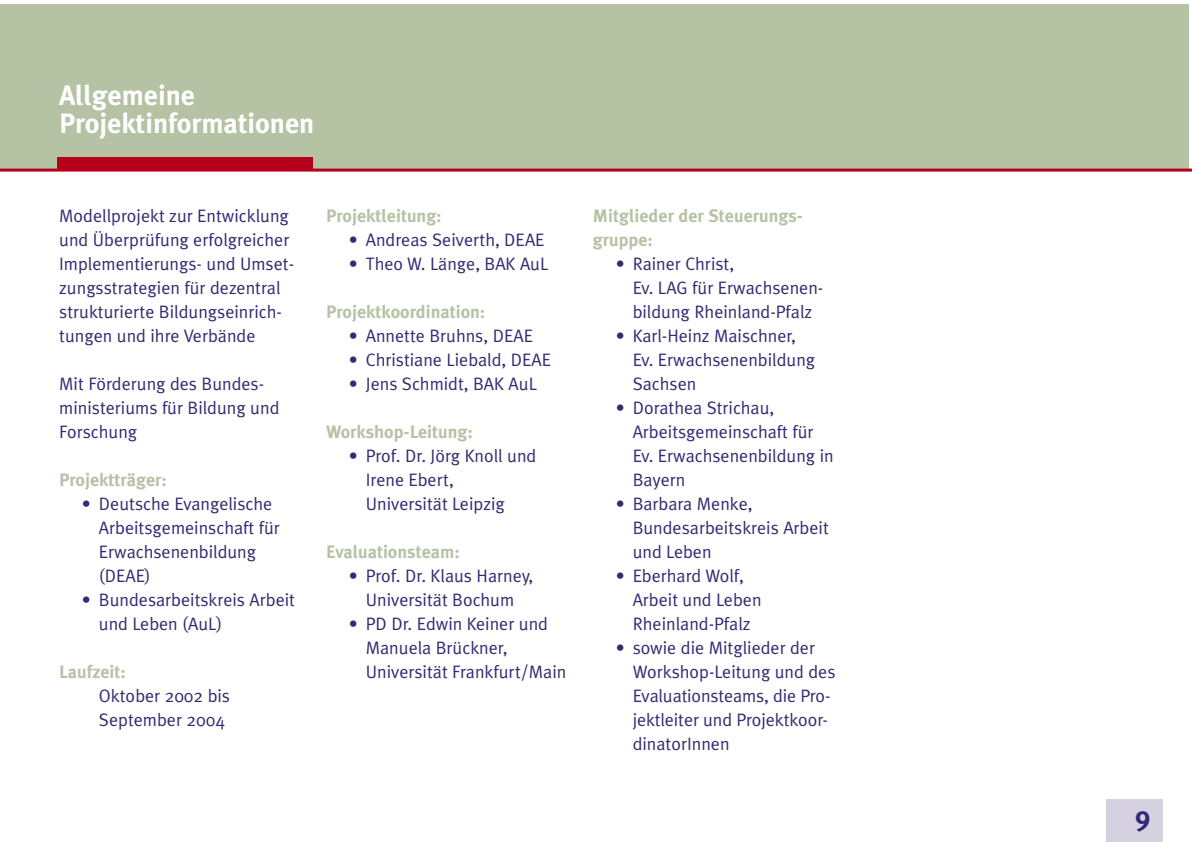
<style>
.page{position:relative;width:1192px;height:842px;background:#fff}
.page>*{position:absolute;margin:0;border:0;box-sizing:border-box;transform-origin:0 0}
.t1{font:700 28px/28px "Meta Plus";color:#fff}
.t2{font:700 28px "Meta Plus";color:#302b72}
.t3{font:18px/24px "Meta Plus Normal";color:#302b72}
.t4{font:700 18px/24px "Meta Plus";color:#b6c2a4}
</style>
<div class="page">
<div style="left:1px;top:4px;width:1188px;height:166px;background:#b6c2a4"></div>
<hr style="left:0;top:169px;width:1192px;height:3px;background:#b4001a">
<div style="left:57px;top:158px;width:256px;height:11px;background:#b4001a"></div>
<div style="left:1106px;top:799px;width:57px;height:43px;background:#d6d1e1"></div>
<h1 class="t1" style="left:59px;top:83px;width:257px">Allgemeine<br>Projektinformationen</h1>
<p class="t3" style="left:59px;top:206px;width:236px">Modellprojekt zur Entwicklung und Überprüfung erfolgreicher<br>Implementierungs- und Umset&shy;zungsstrategien für dezentral strukturierte Bildungseinrich&shy;tungen und ihre Verbände</p>
<p class="t3" style="left:59px;top:374px;width:222px">Mit Förderung des Bundes&shy;ministeriums für Bildung und<br>Forschung</p>
<p class="t4" style="left:59px;top:469px;width:109px">Projektträger:</p>
<p class="t3" style="left:99px;top:494px;width:182px;text-indent:-17px">• Deutsche Evangelische<br>Arbeitsgemeinschaft für<br>Erwachsenenbildung (DEAE)</p>
<p class="t3" style="left:99px;top:590px;width:198px;text-indent:-17px">• Bundesarbeitskreis Arbeit und Leben (AuL)</p>
<p class="t4" style="left:59px;top:661px;width:68px">Laufzeit:</p>
<p class="t3" style="left:99px;top:686px;width:133px">Oktober 2002 bis<br>September 2004</p>
<p class="t4" style="left:326px;top:205px;width:117px">Projektleitung:</p>
<p class="t3" style="left:349px;top:230px;width:197px">• Andreas Seiverth, DEAE</p>
<p class="t3" style="left:349px;top:254px;width:201px">• Theo W. Länge, BAK AuL</p>
<p class="t4" style="left:326px;top:301px;width:161px">Projektkoordination:</p>
<p class="t3" style="left:349px;top:326px;width:186px">• Annette Bruhns, DEAE</p>
<p class="t3" style="left:349px;top:350px;width:204px">• Christiane Liebald, DEAE</p>
<p class="t3" style="left:349px;top:374px;width:190px">• Jens Schmidt, BAK AuL</p>
<p class="t4" style="left:326px;top:421px;width:148px">Workshop-Leitung:</p>
<p class="t3" style="left:366px;top:446px;width:172px;text-indent:-17px">• Prof. Dr. Jörg Knoll und<br>Irene Ebert,<br>Universität Leipzig</p>
<p class="t4" style="left:326px;top:541px;width:135px">Evaluationsteam:</p>
<p class="t3" style="left:349px;top:566px;width:186px;text-align:center">• Prof. Dr. Klaus Harney,<br>Universität Bochum</p>
<p class="t3" style="left:366px;top:614px;width:202px;text-indent:-17px">• PD Dr. Edwin Keiner und<br>Manuela Brückner,<br>Universität Frankfurt/Main</p>
<p class="t4" style="left:593px;top:205px;width:212px">Mitglieder der Steuerungs&shy;gruppe:</p>
<p class="t3" style="left:633px;top:254px;width:192px;text-indent:-17px">• Rainer Christ,<br>Ev. LAG für Erwachsenen&shy;bildung Rheinland-Pfalz</p>
<p class="t3" style="left:633px;top:326px;width:184px;text-indent:-17px">• Karl-Heinz Maischner,<br>Ev. Erwachsenenbildung<br>Sachsen</p>
<p class="t3" style="left:633px;top:398px;width:203px;text-indent:-17px">• Dorathea Strichau,<br>Arbeitsgemeinschaft für<br>Ev. Erwachsenenbildung in<br>Bayern</p>
<p class="t3" style="left:633px;top:494px;width:198px;text-indent:-17px">• Barbara Menke,<br>Bundesarbeitskreis Arbeit und Leben</p>
<p class="t3" style="left:633px;top:566px;width:130px;text-indent:-17px">• Eberhard Wolf,<br>Arbeit und Leben<br>Rheinland-Pfalz</p>
<p class="t3" style="left:633px;top:638px;width:204px;text-indent:-17px">• sowie die Mitglieder der<br>Workshop-Leitung und des<br>Evaluationsteams, die Pro&shy;jektleiter und Projektkoor&shy;dinatorInnen</p>
<h1 class="t2" style="left:1135px;top:805px;width:17px">9</h1>
</div>
